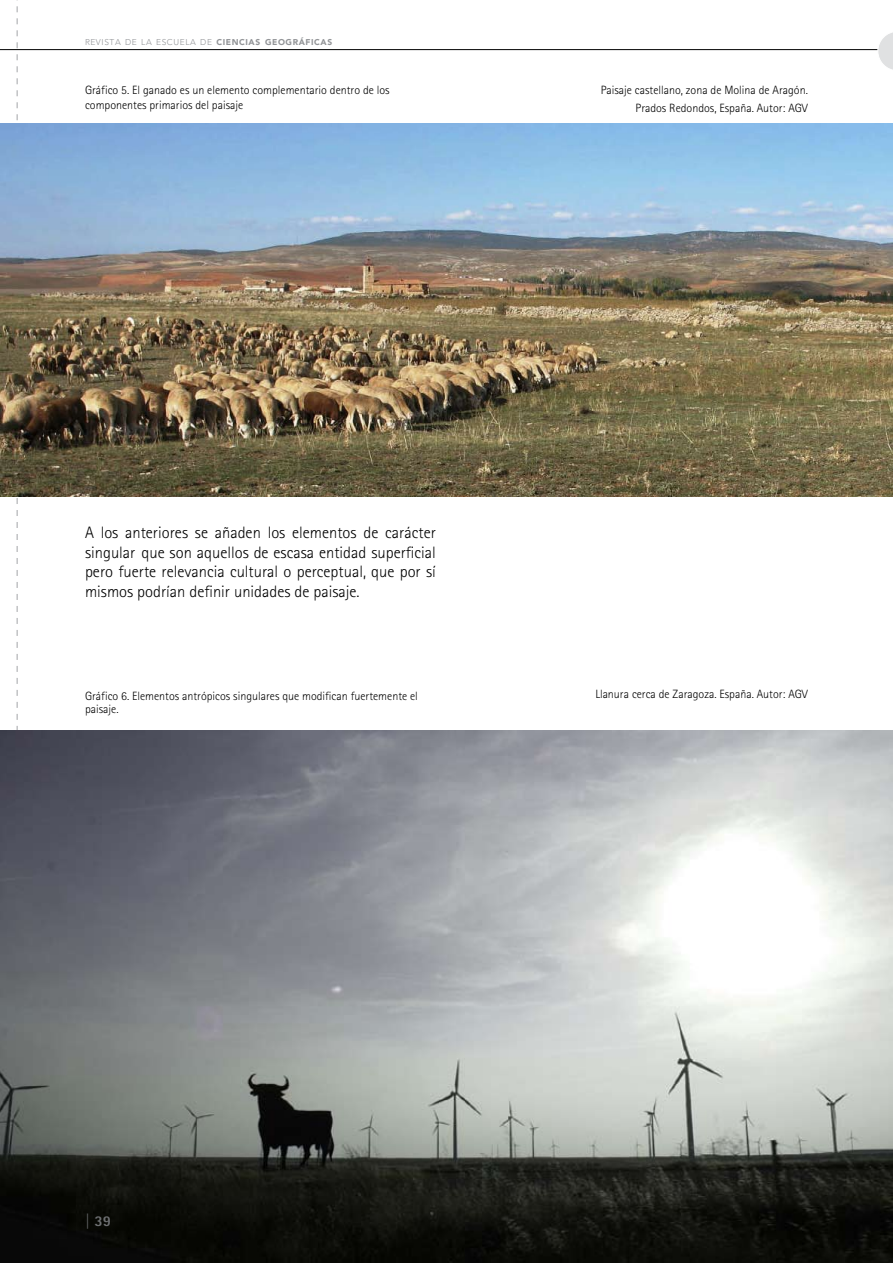
<style>
.page{position:relative;width:893px;height:1263px;background:#fff}
.page>*{position:absolute;margin:0;border:0;box-sizing:border-box;transform-origin:0 0}
.t1{font:300 16.5px/19.5px "AT Rotis Sans Serif";color:#000;text-align:justify}
.t2{font:800 15px "AT Rotis Sans Serif";color:#6d6f71}
.t3{font:300 12px/15px "AT Rotis Sans Serif";color:#000}
.t4{font:300 8.4px "Avenir LT Std";letter-spacing:.07em;color:#939598}
.s1{font-weight:900}
</style>
<div class="page">
<hr style="left:0;top:49px;width:893px;height:1px;background:#000">
<svg style="left:878px;top:32px;width:15px;height:38px"></svg>
<svg style="left:16px;top:0;width:2px;height:730px"></svg>
<img style="left:0;top:123px;width:893px;height:374px">
<img style="left:0;top:730px;width:893px;height:533px">
<p class="t4" style="left:85px;top:37px;width:249px">REVISTA DE LA ESCUELA DE <span class="s1">CIENCIAS GEOGRÁFICAS</span></p>
<p class="t3" style="left:85px;top:83px;width:306px">Gráfico 5. El ganado es un elemento complementario dentro de los componentes primarios del paisaje</p>
<p class="t3" style="left:601px;top:81px;width:209px;line-height:18.1px;text-align:right">Paisaje castellano, zona de Molina de Aragón.<br>Prados Redondos, España. Autor: AGV</p>
<h1 class="t1" style="left:85px;top:523px;width:352px">A los anteriores se añaden los elementos de carácter singular que son aquellos de escasa entidad superficial pero fuerte relevancia cultural o perceptual, que por sí mismos podrían definir unidades de paisaje.</h1>
<p class="t3" style="left:85px;top:689px;width:334px;line-height:13.2px">Gráfico 6. Elementos antrópicos singulares que modifican fuertemente el paisaje.</p>
<p class="t3" style="left:595px;top:686px;width:214px">Llanura cerca de Zaragoza. España. Autor: AGV</p>
<p class="t2" style="left:85px;top:1212px;width:28px">| 39</p>
</div>
